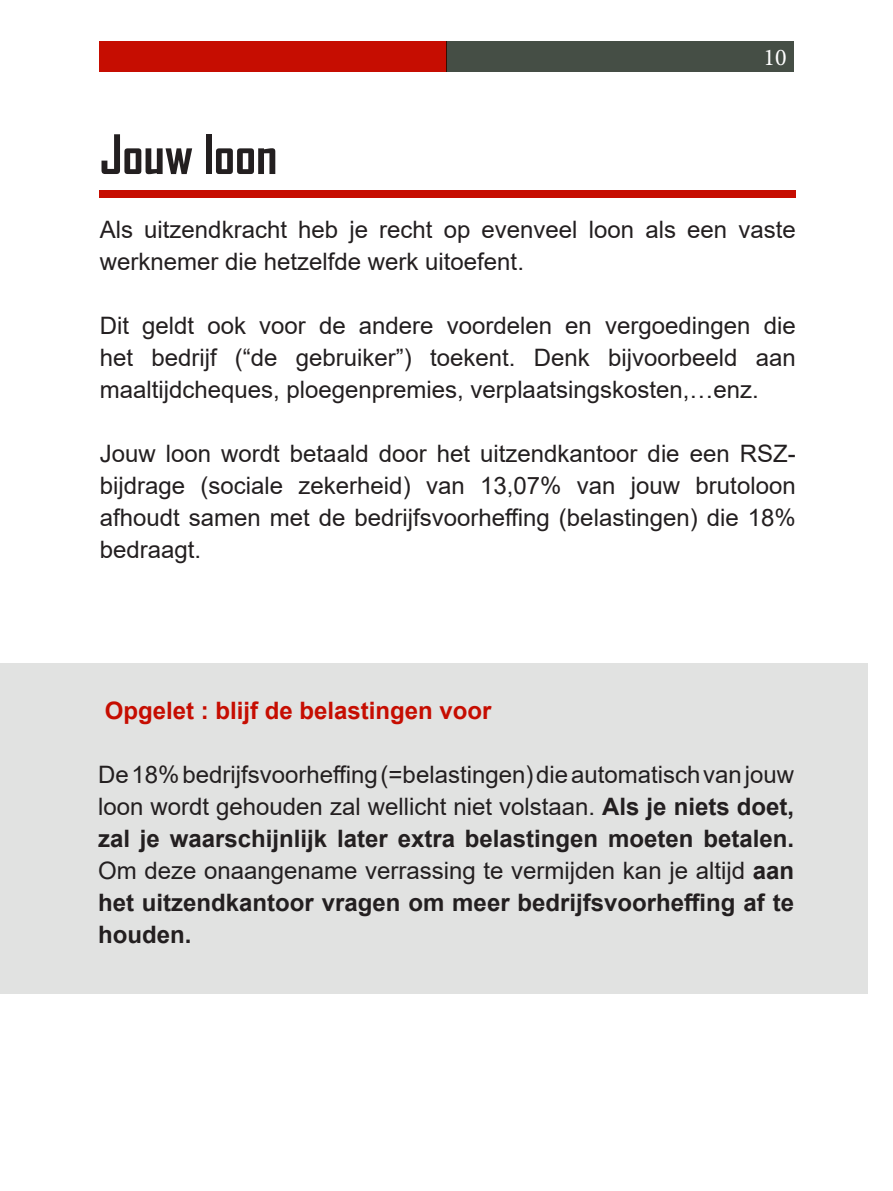
<style>
.page{position:relative;width:893px;height:1191px;background:#fff}
.page>*{position:absolute;margin:0;border:0;box-sizing:border-box;transform-origin:0 0}
.t1{font:700 51.9px "Agency FB";color:#231f20}
.t2{font:24px/32.1px "Arial";color:#231f20;text-align:justify}
.t3{font:700 24px "Arial";color:#c60d01}
.t4{font:24px "Minion Pro";color:#fff}
.s1{font-weight:700}
</style>
<div class="page">
<div style="left:99px;top:42px;width:347px;height:30px;background:#c60d01"></div>
<div style="left:446px;top:42px;width:348px;height:30px;background:#454e45"></div>
<div style="left:0;top:663px;width:867px;height:330px;background:#e1e2e1"></div>
<div style="left:99px;top:190px;width:697px;height:8px;background:#c60d01"></div>
<p class="t1" style="left:100px;top:122px;width:179px">Jouw loon</p>
<p class="t4" style="left:764px;top:41px;width:25px">10</p>
<p class="t2" style="left:100px;top:213px;width:697px">Als uitzendkracht heb je recht op evenveel loon als een vaste werknemer die hetzelfde werk uitoefent.</p>
<p class="t2" style="left:100px;top:309px;width:697px">Dit geldt ook voor de andere voordelen en vergoedingen die het bedrijf (“de gebruiker”) toekent. Denk bijvoorbeeld aan maaltijdcheques, ploegenpremies, verplaatsingskosten,…enz.</p>
<p class="t2" style="left:100px;top:437px;width:697px">Jouw loon wordt betaald door het uitzendkantoor die een RSZ&shy;bijdrage (sociale zekerheid) van 13,07% van jouw brutoloon afhoudt samen met de bedrijfsvoorheffing (belastingen) die 18% bedraagt.</p>
<p class="t3" style="left:105px;top:693px;width:388px">Opgelet : blijf de belastingen voor</p>
<p class="t2" style="left:98px;top:758px;width:697px">De 18% bedrijfsvoorheffing (=belastingen) die automatisch van jouw loon wordt gehouden zal wellicht niet volstaan. <span class="s1">Als je niets doet, zal je waarschijnlijk later extra belastingen moeten betalen.<br></span>Om deze onaangename verrassing te vermijden kan je altijd <span class="s1">aan het uitzendkantoor vragen om meer bedrijfsvoorheffing af te houden.</span></p>
</div>
